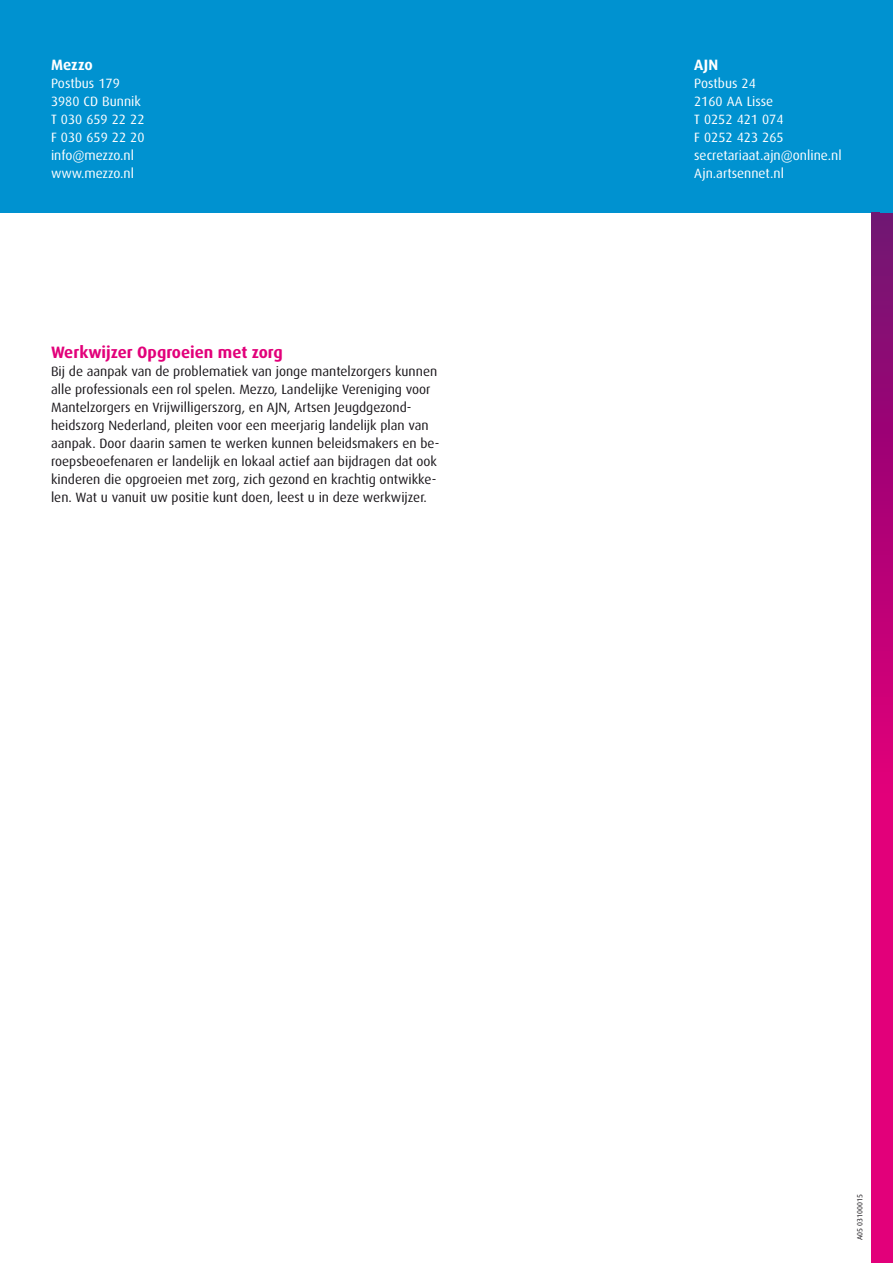
<style>
.page{position:relative;width:893px;height:1263px;background:#fff}
.page>*{position:absolute;margin:0;border:0;box-sizing:border-box;transform-origin:0 0}
.t1{font:700 16.5px "Dax OT";color:#e2007a}
.t2{font:700 15px "Dax OT";letter-spacing:.01em;color:#fff}
.t3{font:13.5px/18px "Dax OT";color:#1a171b}
.t4{font:13.5px/18px "Dax OT";color:#fff}
.t5{font:7.5px "Dax OT";color:#1a171b}
</style>
<div class="page">
<div style="left:0;top:0;width:893px;height:213px;background:#0092d0"></div>
<svg style="left:872px;top:213px;width:8px;height:1050px;background:#c20277"></svg>
<svg style="left:880px;top:213px;width:13px;height:1050px;background:#c20277"></svg>
<p class="t2" style="left:51px;top:55px;width:43px">Mezzo</p>
<p class="t4" style="left:51px;top:74px;width:95px">Postbus 179<br>3980 CD Bunnik<br>T 030 659 22 22<br>F 030 659 22 20 info@mezzo.nl www.mezzo.nl</p>
<p class="t1" style="left:51px;top:341px;width:233px">Werkwijzer Opgroeien met zorg</p>
<p class="t3" style="left:51px;top:362px;width:390px">Bij de aanpak van de problematiek van jonge mantelzorgers kunnen alle professionals een rol spelen. Mezzo, Landelijke Vereniging voor Mantelzorgers en Vrijwilligerszorg, en AJN, Artsen Jeugdgezond&shy;heidszorg Nederland, pleiten voor een meerjarig landelijk plan van aanpak. Door daarin samen te werken kunnen beleidsmakers en be&shy;roepsbeoefenaren er landelijk en lokaal actief aan bijdragen dat ook kinderen die opgroeien met zorg, zich gezond en krachtig ontwikke&shy;len. Wat u vanuit uw positie kunt doen, leest u in deze werkwijzer.</p>
<p class="t2" style="left:694px;top:55px;width:26px">AJN</p>
<p class="t4" style="left:694px;top:74px;width:149px">Postbus 24<br>2160 AA Lisse<br>T 0252 421 074<br>F 0252 423 265 secretariaat.ajn@online.nl<br>Ajn.artsennet.nl</p>
<p class="t5" style="left:855px;top:1240px;width:48px;rotate:-90deg">A05 03100015</p>
</div>
